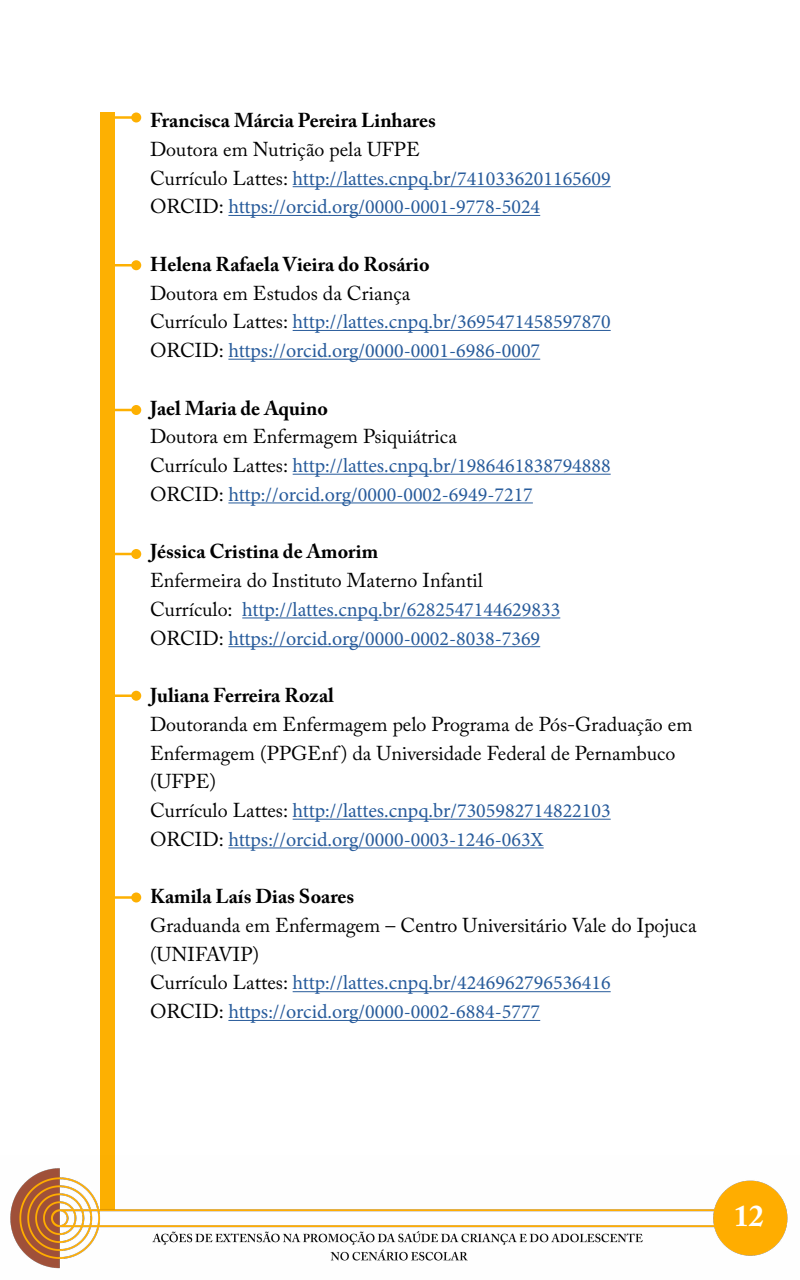
<style>
.page{position:relative;width:800px;height:1280px;background:#fff}
.page>*{position:absolute;margin:0;border:0;box-sizing:border-box;transform-origin:0 0}
.t1{font:700 30px "Adobe Caslon Pro";color:#fff}
.t2{font:20px/28.8px "Minion Pro";color:#275b9b}
.t3{font:20px/28.8px "Adobe Caslon Pro";color:#000}
.t4{font:700 20px "Adobe Caslon Pro";color:#000}
.s1{font-family:"Adobe Caslon Pro";color:#000}
</style>
<div class="page">
<hr style="left:293px;top:186px;width:318px;height:1px;background:#275b9b">
<hr style="left:228px;top:215px;width:312px;height:1px;background:#275b9b">
<hr style="left:293px;top:330px;width:318px;height:1px;background:#275b9b">
<hr style="left:228px;top:359px;width:312px;height:1px;background:#275b9b">
<hr style="left:293px;top:474px;width:318px;height:1px;background:#275b9b">
<hr style="left:228px;top:502px;width:305px;height:1px;background:#275b9b">
<hr style="left:242px;top:617px;width:318px;height:1px;background:#275b9b">
<hr style="left:228px;top:646px;width:312px;height:1px;background:#275b9b">
<hr style="left:293px;top:819px;width:318px;height:1px;background:#275b9b">
<hr style="left:228px;top:847px;width:316px;height:1px;background:#275b9b">
<hr style="left:293px;top:991px;width:318px;height:1px;background:#275b9b">
<hr style="left:228px;top:1020px;width:312px;height:1px;background:#275b9b">
<div style="left:100px;top:112px;width:15px;height:1098px;background:#fdb002"></div>
<hr style="left:110px;top:116px;width:26px;height:3px;background:#fdb002">
<div style="left:131px;top:112px;width:10px;height:10px;background:#fdb002;border-radius:50%"></div>
<hr style="left:110px;top:264px;width:26px;height:2px;background:#fdb002">
<div style="left:131px;top:260px;width:10px;height:10px;background:#fdb002;border-radius:50%"></div>
<hr style="left:110px;top:409px;width:26px;height:2px;background:#fdb002">
<div style="left:131px;top:405px;width:10px;height:10px;background:#fdb002;border-radius:50%"></div>
<hr style="left:110px;top:553px;width:26px;height:2px;background:#fdb002">
<div style="left:131px;top:549px;width:10px;height:10px;background:#fdb002;border-radius:50%"></div>
<hr style="left:110px;top:694px;width:26px;height:3px;background:#fdb002">
<div style="left:131px;top:691px;width:10px;height:10px;background:#fdb002;border-radius:50%"></div>
<hr style="left:110px;top:896px;width:26px;height:3px;background:#fdb002">
<div style="left:131px;top:892px;width:10px;height:10px;background:#fdb002;border-radius:50%"></div>
<img style="left:10px;top:1168px;width:778px;height:101px">
<p class="t4" style="left:150px;top:109px;width:287px">Francisca Márcia Pereira Linhares</p>
<p class="t3" style="left:150px;top:135px;width:272px">Doutora em Nutrição pela UFPE</p>
<p class="t2" style="left:150px;top:164px;width:462px"><span class="s1">Currículo Lattes:</span> http://lattes.cnpq.br/7410336201165609<br><span class="s1">ORCID:</span> https://orcid.org/0000-0001-9778-5024</p>
<p class="t4" style="left:150px;top:252px;width:281px">Helena Rafaela Vieira do Rosário</p>
<p class="t3" style="left:150px;top:278px;width:262px">Doutora em Estudos da Criança</p>
<p class="t2" style="left:150px;top:308px;width:462px"><span class="s1">Currículo Lattes:</span> http://lattes.cnpq.br/3695471458597870<br><span class="s1">ORCID:</span> https://orcid.org/0000-0001-6986-0007</p>
<p class="t4" style="left:150px;top:396px;width:179px">Jael Maria de Aquino</p>
<p class="t3" style="left:150px;top:422px;width:308px">Doutora em Enfermagem Psiquiátrica</p>
<p class="t2" style="left:150px;top:451px;width:462px"><span class="s1">Currículo Lattes:</span> http://lattes.cnpq.br/1986461838794888<br><span class="s1">ORCID:</span> http://orcid.org/0000-0002-6949-7217</p>
<p class="t4" style="left:150px;top:540px;width:230px">Jéssica Cristina de Amorim</p>
<p class="t3" style="left:150px;top:566px;width:334px">Enfermeira do Instituto Materno Infantil</p>
<p class="t2" style="left:150px;top:595px;width:412px"><span class="s1">Currículo:</span> http://lattes.cnpq.br/6282547144629833<br><span class="s1">ORCID:</span> https://orcid.org/0000-0002-8038-7369</p>
<p class="t4" style="left:150px;top:683px;width:185px">Juliana Ferreira Rozal</p>
<p class="t3" style="left:150px;top:710px;width:544px">Doutoranda em Enfermagem pelo Programa de Pós-Graduação em<br>Enfermagem (PPGEnf ) da Universidade Federal de Pernambuco (UFPE)</p>
<p class="t2" style="left:150px;top:796px;width:462px"><span class="s1">Currículo Lattes:</span> http://lattes.cnpq.br/7305982714822103<br><span class="s1">ORCID:</span> https://orcid.org/0000-0003-1246-063X</p>
<p class="t4" style="left:150px;top:885px;width:206px">Kamila Laís Dias Soares</p>
<p class="t3" style="left:150px;top:911px;width:548px">Graduanda em Enfermagem – Centro Universitário Vale do Ipojuca (UNIFAVIP)</p>
<p class="t2" style="left:150px;top:969px;width:462px"><span class="s1">Currículo Lattes:</span> http://lattes.cnpq.br/4246962796536416<br><span class="s1">ORCID:</span> https://orcid.org/0000-0002-6884-5777</p>
<h1 class="t1" style="left:734px;top:1198px;width:31px">12</h1>
</div>
